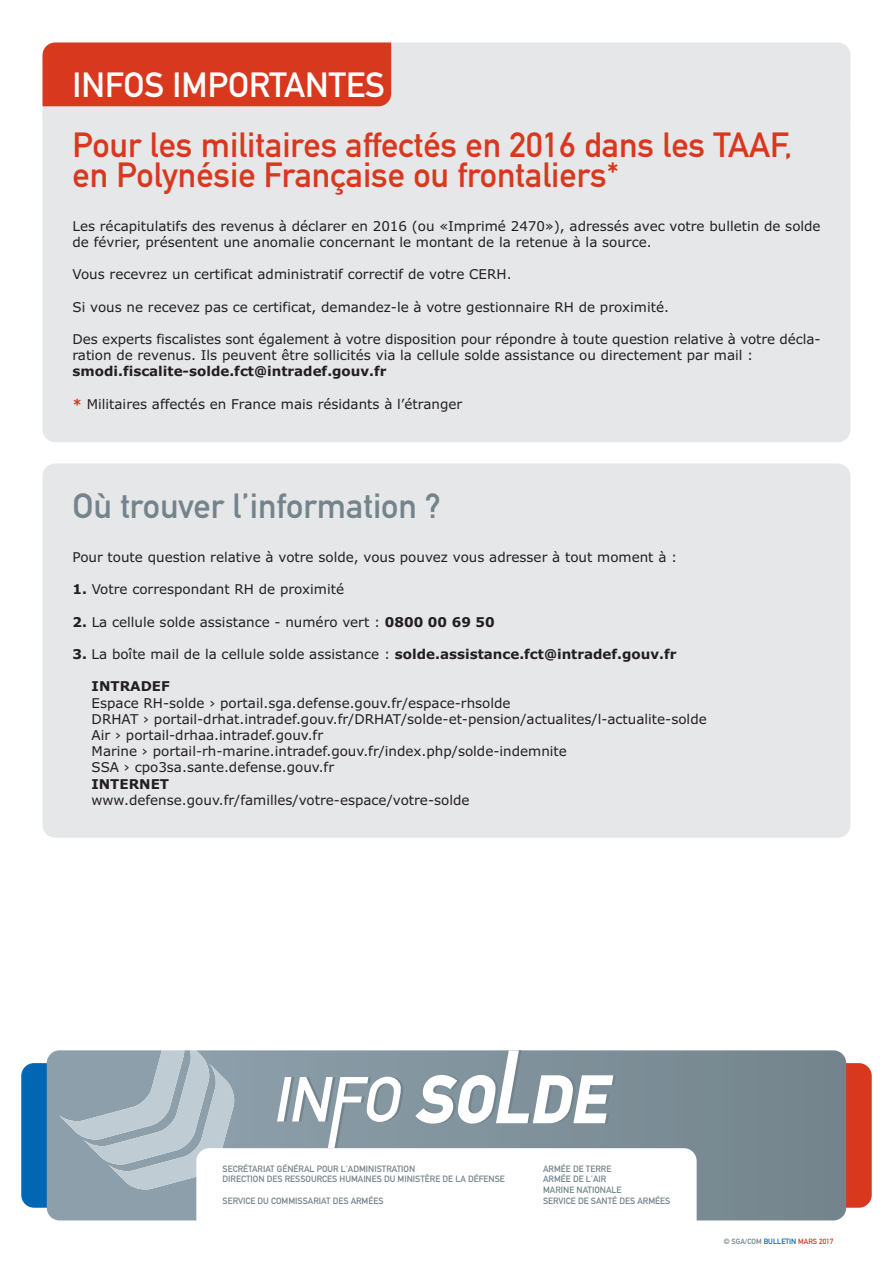
<style>
.page{position:relative;width:893px;height:1263px;background:#fff}
.page>*{position:absolute;margin:0;border:0;box-sizing:border-box;transform-origin:0 0}
.t1{font:34.5px/30px "DIN Mittelschrift";color:#d8381e}
.t2{font:34.5px "DIN Mittelschrift";color:#73848c}
.t3{font:34.5px "DIN Mittelschrift";color:#fff}
.t4{font:13.5px/16.2px "Verdana";color:#231f20}
.t5{font:700 13.5px "Verdana";color:#231f20}
.t6{font:9px/10.8px "DIN Mittelschrift";color:#73848c}
.t7{font:7.5px "DIN Mittelschrift";color:#73848c}
.s1{font-weight:700;color:#d8381e}
.s2{font-weight:700}
.s3{font-weight:400}
.s4{color:#0166b3}
.s5{color:#d8381e}
</style>
<div class="page">
<div style="left:21px;top:1063px;width:39px;height:145px;background:#0166b3;border-radius:13px"></div>
<div style="left:833px;top:1063px;width:39px;height:145px;background:#d8381e;border-radius:13px"></div>
<svg style="left:47px;top:1050px;width:799px;height:170px;background:#7d8f98"></svg>
<svg style="left:277px;top:1077px;width:127px;height:71px"></svg>
<svg style="left:415px;top:1050px;width:201px;height:73px"></svg>
<svg style="left:57px;top:1050px;width:179px;height:139px;background:#a3b3bc"></svg>
<div style="left:196px;top:1148px;width:501px;height:105px;background:#fff;border-radius:13px"></div>
<div style="left:43px;top:43px;width:807px;height:89px;background:#e6e7e9;border-radius:13px"></div>
<div style="left:43px;top:463px;width:807px;height:375px;background:#e6e7e9;border-radius:13px"></div>
<div style="left:43px;top:102px;width:807px;height:340px;background:#e6e7e9;border-radius:13px"></div>
<div style="left:43px;top:43px;width:348px;height:63px;background:#d8381e"></div>
<h1 class="t3" style="left:73px;top:73px;width:314px">INFOS IMPORTANTES</h1>
<h1 class="t1" style="left:73px;top:134px;width:721px">Pour les militaires affectés en 2016 dans les TAAF, en Polynésie Française ou frontaliers*</h1>
<p class="t4" style="left:73px;top:219px;width:750px">Les récapitulatifs des revenus à déclarer en 2016 (ou «Imprimé 2470»), adressés avec votre bulletin de solde de février, présentent une anomalie concernant le montant de la retenue à la source.</p>
<p class="t4" style="left:73px;top:267px;width:441px">Vous recevrez un certificat administratif correctif de votre CERH.</p>
<p class="t4" style="left:73px;top:300px;width:598px">Si vous ne recevez pas ce certificat, demandez-le à votre gestionnaire RH de proximité.</p>
<p class="t4" style="left:73px;top:332px;width:749px">Des experts fiscalistes sont également à votre disposition pour répondre à toute question relative à votre décla&shy;ration de revenus. Ils peuvent être sollicités via la cellule solde assistance ou directement par mail :</p>
<p class="t5" style="left:73px;top:366px;width:316px">smodi.fiscalite-solde.fct@intradef.gouv.fr</p>
<p class="t4" style="left:73px;top:397px;width:391px"><span class="s1">*</span> Militaires affectés en France mais résidants à l’étranger</p>
<h1 class="t2" style="left:73px;top:494px;width:370px">Où trouver l’information ?</h1>
<p class="t4" style="left:73px;top:550px;width:606px">Pour toute question relative à votre solde, vous pouvez vous adresser à tout moment à :</p>
<p class="t4" style="left:73px;top:582px;width:273px"><span class="s2">1.</span> Votre correspondant RH de proximité</p>
<p class="t4" style="left:73px;top:615px;width:424px"><span class="s2">2.</span> La cellule solde assistance - numéro vert : <span class="s2">0800 00 69 50</span></p>
<p class="t5" style="left:73px;top:649px;width:605px">3. <span class="s3">La boîte mail de la cellule solde assistance :</span> solde.assistance.fct@intradef.gouv.fr</p>
<p class="t5" style="left:92px;top:681px;width:80px">INTRADEF</p>
<p class="t4" style="left:92px;top:696px;width:617px">Espace RH-solde › portail.sga.defense.gouv.fr/espace-rhsolde<br>DRHAT › portail-drhat.intradef.gouv.fr/DRHAT/solde-et-pension/actualites/l-actualite-solde Air › portail-drhaa.intradef.gouv.fr<br>Marine › portail-rh-marine.intradef.gouv.fr/index.php/solde-indemnite<br>SSA › cpo3sa.sante.defense.gouv.fr</p>
<p class="t5" style="left:91px;top:778px;width:79px">INTERNET</p>
<p class="t4" style="left:91px;top:793px;width:380px">www.defense.gouv.fr/familles/votre-espace/votre-solde</p>
<p class="t6" style="left:223px;top:1164px;width:284px">SECRÉTARIAT GÉNÉRAL POUR L'ADMINISTRATION<br>DIRECTION DES RESSOURCES HUMAINES DU MINISTÈRE DE LA DÉFENSE</p>
<p class="t6" style="left:223px;top:1196px;width:163px">SERVICE DU COMMISSARIAT DES ARMÉES</p>
<p class="t6" style="left:543px;top:1164px;width:129px">ARMÉE DE TERRE<br>ARMÉE DE L'AIR<br>MARINE NATIONALE<br>SERVICE DE SANTÉ DES ARMÉES</p>
<p class="t7" style="left:724px;top:1238px;width:111px">© SGA/COM <span class="s4">BULLETIN</span> <span class="s5">MARS 2017</span></p>
</div>
